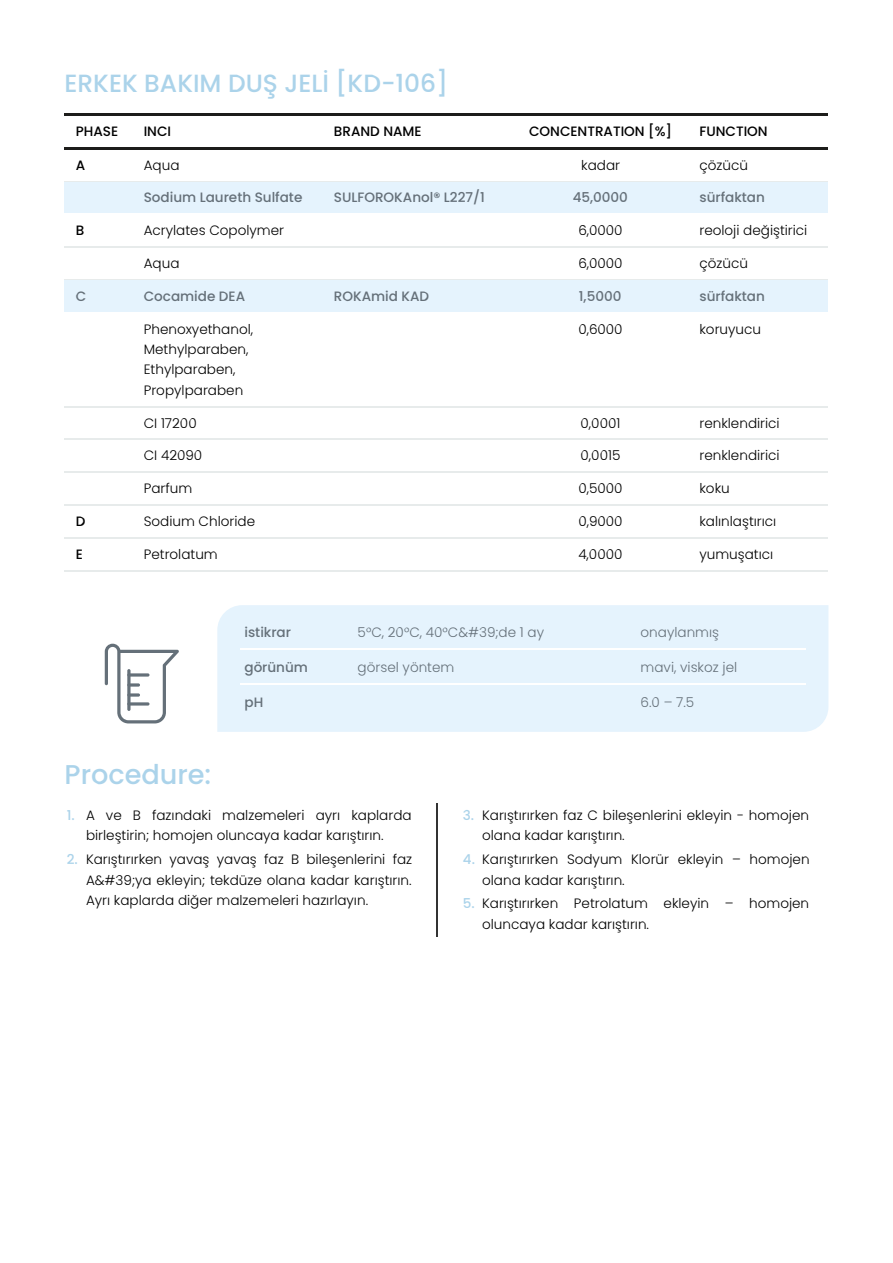
<style>
.page{position:relative;width:893px;height:1263px;background:#fff}
.page>*{position:absolute;margin:0;border:0;box-sizing:border-box;transform-origin:0 0}
.t1{font:500 27.15px "Poppins";letter-spacing:.005em;color:#abd3ea}
.t2{font:24.9px "Medium Poppins";letter-spacing:.005em;color:#abd3ea}
.t3{font:13.5px/20.4px "Light Poppins";letter-spacing:.005em;color:#000}
.t4{font:500 13.5px "Poppins";letter-spacing:.005em;color:#657079}
.t5{font:13.5px "Light Poppins";letter-spacing:.005em;color:#657079}
.t6{font:500 13.5px "Poppins";letter-spacing:.005em;color:#000}
.s1{font-family:"Poppins";font-weight:500;color:#abd3ea}
</style>
<div class="page">
<hr style="left:64px;top:113px;width:764px;height:2px;background:#1d1d1b">
<hr style="left:64px;top:147px;width:764px;height:2px;background:#1d1d1b">
<hr style="left:64px;top:181px;width:764px;height:1px;background:#e7ebeb">
<div style="left:64px;top:182px;width:764px;height:33px;background:#e5f3fd"></div>
<hr style="left:64px;top:214px;width:764px;height:1px;background:#fff">
<hr style="left:64px;top:247px;width:764px;height:1px;background:#e7ebeb">
<hr style="left:64px;top:279px;width:764px;height:2px;background:#e7ebeb">
<div style="left:64px;top:281px;width:764px;height:32px;background:#e5f3fd"></div>
<hr style="left:64px;top:312px;width:764px;height:1px;background:#fff">
<hr style="left:64px;top:406px;width:764px;height:1px;background:#e7ebeb">
<hr style="left:64px;top:439px;width:764px;height:1px;background:#e7ebeb">
<hr style="left:64px;top:472px;width:764px;height:1px;background:#e7ebeb">
<hr style="left:64px;top:505px;width:764px;height:1px;background:#e7ebeb">
<hr style="left:64px;top:537px;width:764px;height:1px;background:#e7ebeb">
<hr style="left:64px;top:570px;width:764px;height:1px;background:#e7ebeb">
<div style="left:217px;top:605px;width:611px;height:127px;background:#e5f3fd"></div>
<hr style="left:240px;top:648px;width:113px;height:1px;background:#fff">
<hr style="left:353px;top:648px;width:283px;height:1px;background:#fff">
<hr style="left:636px;top:648px;width:169px;height:1px;background:#fff">
<hr style="left:240px;top:683px;width:113px;height:1px;background:#fff">
<hr style="left:353px;top:683px;width:283px;height:1px;background:#fff">
<hr style="left:636px;top:683px;width:169px;height:1px;background:#fff">
<hr style="left:437px;top:803px;width:1px;height:134px;background:#333">
<svg style="left:105px;top:644px;width:74px;height:79px"></svg>
<hr style="left:127px;top:669px;width:3px;height:42px;background:#657079;border-radius:2px">
<svg style="left:127px;top:702px;width:22px;height:4px"></svg>
<svg style="left:127px;top:693px;width:13px;height:4px"></svg>
<svg style="left:127px;top:683px;width:13px;height:4px"></svg>
<svg style="left:127px;top:673px;width:22px;height:4px"></svg>
<h2 class="t2" style="left:64px;top:66px;width:385px">ERKEK BAKIM DUŞ JELİ [KD-106]</h2>
<p class="t6" style="left:76px;top:122px;width:44px">PHASE</p>
<p class="t6" style="left:144px;top:122px;width:29px">INCI</p>
<p class="t6" style="left:334px;top:122px;width:89px">BRAND NAME</p>
<p class="t6" style="left:529px;top:122px;width:144px">CONCENTRATION [%]</p>
<p class="t6" style="left:699px;top:122px;width:70px">FUNCTION</p>
<p class="t6" style="left:76px;top:156px;width:11px">A</p>
<p class="t3" style="left:144px;top:155px;width:37px">Aqua</p>
<p class="t3" style="left:581px;top:155px;width:40px">kadar</p>
<p class="t3" style="left:699px;top:155px;width:50px">çözücü</p>
<p class="t4" style="left:144px;top:188px;width:160px">Sodium Laureth Sulfate</p>
<p class="t4" style="left:334px;top:188px;width:152px">SULFOROKAnol® L227/1</p>
<p class="t4" style="left:572px;top:188px;width:57px">45,0000</p>
<p class="t4" style="left:699px;top:188px;width:67px">sürfaktan</p>
<p class="t6" style="left:76px;top:221px;width:10px">B</p>
<p class="t3" style="left:144px;top:220px;width:142px">Acrylates Copolymer</p>
<p class="t3" style="left:578px;top:220px;width:46px">6,0000</p>
<p class="t3" style="left:699px;top:220px;width:109px">reoloji değiştirici</p>
<p class="t3" style="left:144px;top:253px;width:37px">Aqua</p>
<p class="t3" style="left:578px;top:253px;width:46px">6,0000</p>
<p class="t3" style="left:699px;top:253px;width:50px">çözücü</p>
<p class="t4" style="left:76px;top:287px;width:12px">C</p>
<p class="t4" style="left:144px;top:287px;width:103px">Cocamide DEA</p>
<p class="t4" style="left:334px;top:287px;width:97px">ROKAmid KAD</p>
<p class="t4" style="left:579px;top:287px;width:44px">1,5000</p>
<p class="t4" style="left:699px;top:287px;width:67px">sürfaktan</p>
<p class="t3" style="left:144px;top:319px;width:111px">Phenoxyethanol,<br>Methylparaben,<br>Ethylparaben,<br>Propylparaben</p>
<p class="t3" style="left:578px;top:319px;width:46px">0,6000</p>
<p class="t3" style="left:699px;top:319px;width:63px">koruyucu</p>
<p class="t3" style="left:144px;top:413px;width:54px">CI 17200</p>
<p class="t3" style="left:580px;top:413px;width:41px">0,0001</p>
<p class="t3" style="left:699px;top:413px;width:82px">renklendirici</p>
<p class="t3" style="left:144px;top:445px;width:60px">CI 42090</p>
<p class="t3" style="left:580px;top:445px;width:41px">0,0015</p>
<p class="t3" style="left:699px;top:445px;width:82px">renklendirici</p>
<p class="t3" style="left:144px;top:478px;width:50px">Parfum</p>
<p class="t3" style="left:578px;top:478px;width:46px">0,5000</p>
<p class="t3" style="left:699px;top:478px;width:32px">koku</p>
<p class="t6" style="left:76px;top:512px;width:11px">D</p>
<p class="t3" style="left:144px;top:511px;width:113px">Sodium Chloride</p>
<p class="t3" style="left:578px;top:511px;width:46px">0,9000</p>
<p class="t3" style="left:699px;top:511px;width:78px">kalınlaştırıcı</p>
<p class="t6" style="left:76px;top:545px;width:9px">E</p>
<p class="t3" style="left:144px;top:544px;width:75px">Petrolatum</p>
<p class="t3" style="left:578px;top:544px;width:46px">4,0000</p>
<p class="t3" style="left:699px;top:544px;width:75px">yumuşatıcı</p>
<p class="t4" style="left:244px;top:623px;width:48px">istikrar</p>
<p class="t5" style="left:357px;top:623px;width:188px">5°C, 20°C, 40°C&amp;#39;de 1 ay</p>
<p class="t5" style="left:640px;top:623px;width:80px">onaylanmış</p>
<p class="t4" style="left:244px;top:658px;width:65px">görünüm</p>
<p class="t5" style="left:357px;top:658px;width:98px">görsel yöntem</p>
<p class="t5" style="left:640px;top:658px;width:98px">mavi, viskoz jel</p>
<p class="t4" style="left:244px;top:693px;width:20px">pH</p>
<p class="t5" style="left:640px;top:693px;width:55px">6.0 – 7.5</p>
<h1 class="t1" style="left:64px;top:755px;width:148px">Procedure:</h1>
<p class="t3" style="left:86px;top:805px;width:327px;text-indent:-19px"><span class="s1">1.</span> A ve B fazındaki malzemeleri ayrı kaplarda birleştirin; homojen oluncaya kadar karıştırın.</p>
<p class="t3" style="left:86px;top:849px;width:327px;text-align:justify;text-indent:-19px"><span class="s1">2.</span> Karıştırırken yavaş yavaş faz B bileşenlerini faz A&amp;#39;ya ekleyin; tekdüze olana kadar karıştırın.<br>Ayrı kaplarda diğer malzemeleri hazırlayın.</p>
<p class="t3" style="left:482px;top:805px;width:328px;text-indent:-19px"><span class="s1">3.</span> Karıştırırken faz C bileşenlerini ekleyin - homojen olana kadar karıştırın.</p>
<p class="t3" style="left:482px;top:849px;width:329px;text-indent:-19px"><span class="s1">4.</span> Karıştırırken Sodyum Klorür ekleyin – homojen olana kadar karıştırın.</p>
<p class="t3" style="left:482px;top:893px;width:328px;text-indent:-19px"><span class="s1">5.</span> Karıştırırken Petrolatum ekleyin – homojen oluncaya kadar karıştırın.</p>
</div>
